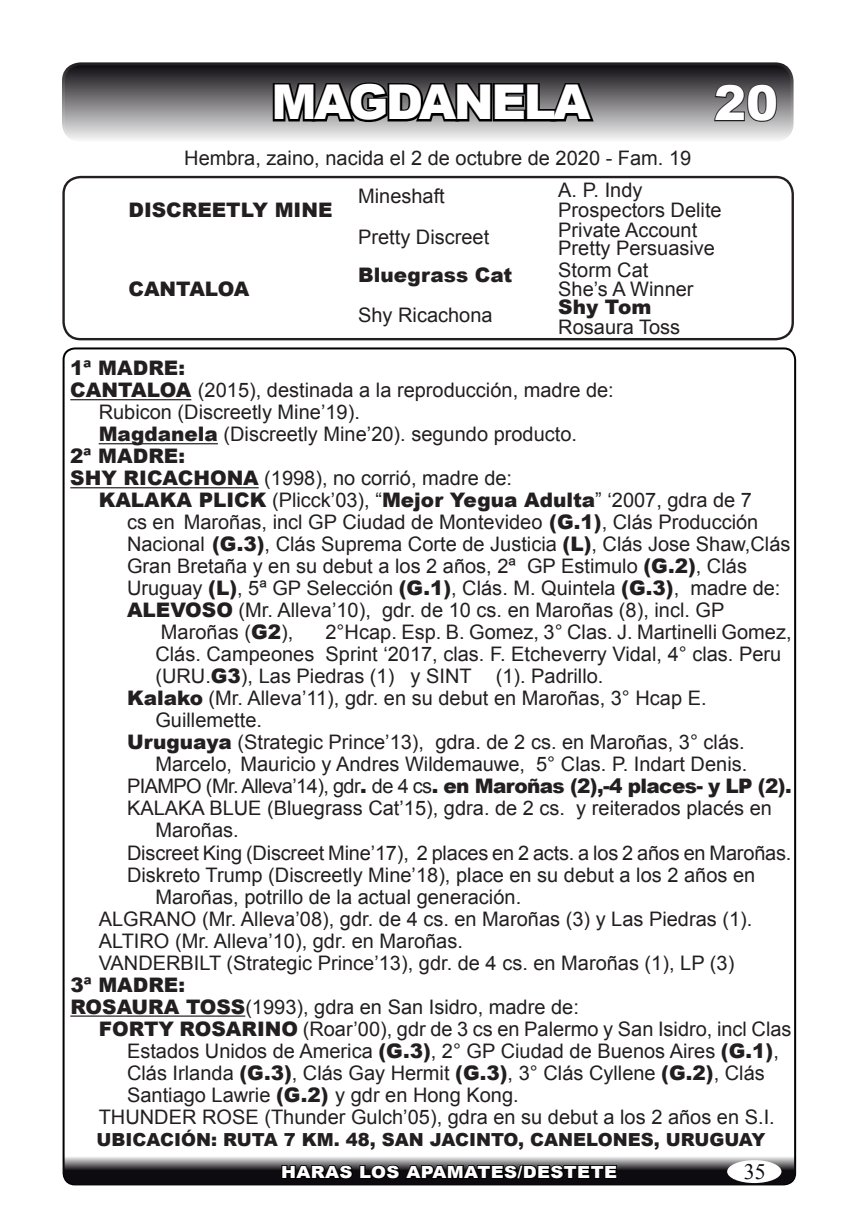
<style>
.page{position:relative;width:862px;height:1231px;background:#fff}
.page>*{position:absolute;margin:0;border:0;box-sizing:border-box;transform-origin:0 0}
.t1{font:900 48px "Arial";letter-spacing:-.05em;color:#fff}
.t2{font:22px "Times New Roman";color:#0e0b10}
.t3{font:20px "Arial";color:#231f20}
.t4{font:900 20px "Arial";color:#231f20}
.t5{font:900 20px "Arial";letter-spacing:-.03em;color:#231f20}
.t6{font:900 18px "Arial";color:#231f20}
.t7{font:900 16.8px "Arial";letter-spacing:.02em;color:#fff;scale:1.08 1}
.s1{font-weight:900}
.s2{font-weight:400}
</style>
<div class="page">
<svg style="left:391px;top:1149px;width:74px;height:39px"></svg>
<div style="left:64px;top:348px;width:731px;height:836px;background:#fff;border-radius:11px"></div>
<div style="left:62px;top:176px;width:732px;height:164px;border:2px solid #231f20;border-radius:17px"></div>
<div style="left:63px;top:64px;width:729px;height:76px;background:linear-gradient(to bottom,#0c090e,#efefef);border-radius:17px"></div>
<div style="left:62px;top:62px;width:731px;height:80px;border:3px solid #231f20;border-radius:17px"></div>
<svg style="left:63px;top:1155px;width:733px;height:29px;background:#4b494c"></svg>
<svg style="left:777px;top:1155px;width:19px;height:15px"></svg>
<svg style="left:63px;top:1155px;width:19px;height:15px"></svg>
<div style="left:727px;top:1159px;width:54px;height:23px;background:#fff;border-radius:50%"></div>
<svg style="left:271px;top:62px;width:325px;height:63px;background:#3e3c3e"></svg>
<hr style="left:70px;top:399px;width:121px;height:1px;background:#231f20">
<hr style="left:99px;top:443px;width:119px;height:1px;background:#231f20">
<hr style="left:70px;top:487px;width:189px;height:1px;background:#231f20">
<hr style="left:70px;top:1015px;width:175px;height:1px;background:#231f20">
<svg style="left:280px;top:1155px;width:338px;height:25px;background:#525153"></svg>
<svg style="left:713px;top:83px;width:65px;height:40px;background:#696769"></svg>
<h1 class="t1" style="left:271px;top:67px;width:321px">MAGDANELA</h1>
<p class="t3" style="left:184px;top:144px;width:508px">Hembra, zaino, nacida el 2 de octubre de 2020 - Fam. 19</p>
<h1 class="t1" style="left:714px;top:68px;width:66px">20</h1>
<p class="t4" style="left:128px;top:195px;width:206px">DISCREETLY MINE</p>
<p class="t4" style="left:128px;top:274px;width:122px">CANTALOA</p>
<p class="t3" style="left:358px;top:182px;width:88px">Mineshaft</p>
<p class="t3" style="left:358px;top:224px;width:133px">Pretty Discreet</p>
<p class="t4" style="left:358px;top:260px;width:156px">Bluegrass Cat</p>
<p class="t3" style="left:358px;top:302px;width:136px">Shy Ricachona</p>
<p class="t3" style="left:558px;top:177px;width:86px">A. P. Indy</p>
<p class="t3" style="left:558px;top:197px;width:165px">Prospectors Delite</p>
<p class="t3" style="left:558px;top:217px;width:140px">Private Account</p>
<p class="t3" style="left:558px;top:235px;width:158px">Pretty Persuasive</p>
<p class="t3" style="left:558px;top:256px;width:92px">Storm Cat</p>
<p class="t3" style="left:558px;top:275px;width:137px">She’s A Winner</p>
<p class="t4" style="left:558px;top:293px;width:95px">Shy Tom</p>
<p class="t3" style="left:558px;top:313px;width:123px">Rosaura Toss</p>
<p class="t4" style="left:70px;top:353px;width:116px">1ª MADRE:</p>
<p class="t3" style="left:70px;top:377px;width:545px"><span class="s1">CANTALOA</span> (2015), destinada a la reproducción, madre de:</p>
<p class="t3" style="left:99px;top:399px;width:263px">Rubicon (Discreetly Mine’19).</p>
<p class="t3" style="left:99px;top:421px;width:480px"><span class="s1">Magdanela</span> (Discreetly Mine’20). segundo producto.</p>
<p class="t4" style="left:70px;top:441px;width:116px">2ª MADRE:</p>
<p class="t3" style="left:70px;top:465px;width:443px"><span class="s1">SHY RICACHONA</span> (1998), no corrió, madre de:</p>
<p class="t4" style="left:99px;top:485px;width:655px">KALAKA PLICK <span class="s2">(Plicck’03), “</span>Mejor Yegua Adulta<span class="s2">” ‘2007, gdra de 7</span></p>
<p class="t3" style="left:127px;top:509px;width:633px">cs en Maroñas, incl GP Ciudad de Montevideo <span class="s1">(G.1)</span>, Clás Producción</p>
<p class="t3" style="left:127px;top:531px;width:665px">Nacional <span class="s1">(G.3)</span>, Clás Suprema Corte de Justicia <span class="s1">(L)</span>, Clás Jose Shaw,Clás</p>
<p class="t3" style="left:127px;top:553px;width:621px">Gran Bretaña y en su debut a los 2 años, 2ª GP Estimulo <span class="s1">(G.2)</span>, Clás</p>
<p class="t3" style="left:127px;top:575px;width:655px">Uruguay <span class="s1">(L)</span>, 5ª GP Selección <span class="s1">(G.1)</span>, Clás. M. Quintela <span class="s1">(G.3)</span>, madre de:</p>
<p class="t3" style="left:127px;top:597px;width:599px"><span class="s1">ALEVOSO</span> (Mr. Alleva’10), gdr. de 10 cs. en Maroñas (8), incl. GP</p>
<p class="t3" style="left:161px;top:619px;width:134px">Maroñas (<span class="s1">G2</span>),</p>
<p class="t3" style="left:325px;top:619px;width:467px">2°Hcap. Esp. B. Gomez, 3° Clas. J. Martinelli Gomez,</p>
<p class="t3" style="left:155px;top:641px;width:627px">Clás. Campeones Sprint ‘2017, clas. F. Etcheverry Vidal, 4° clas. Peru</p>
<p class="t3" style="left:155px;top:663px;width:449px">(URU.<span class="s1">G3</span>), Las Piedras (1) y SINT (1). Padrillo.</p>
<p class="t3" style="left:127px;top:685px;width:581px"><span class="s1">Kalako</span> (Mr. Alleva’11), gdr. en su debut en Maroñas, 3° Hcap E.</p>
<p class="t3" style="left:155px;top:707px;width:108px">Guillemette.</p>
<p class="t3" style="left:127px;top:729px;width:619px"><span class="s1">Uruguaya</span> (Strategic Prince’13), gdra. de 2 cs. en Maroñas, 3° clás.</p>
<p class="t3" style="left:155px;top:751px;width:593px">Marcelo, Mauricio y Andres Wildemauwe, 5° Clas. P. Indart Denis.</p>
<p class="t5" style="left:127px;top:771px;width:666px"><span class="s2">PIAMPO (Mr. Alleva’14), gdr</span>. <span class="s2">de 4 cs</span>. en Maroñas (2),-4 places- y LP (2).</p>
<p class="t3" style="left:127px;top:795px;width:646px">KALAKA BLUE (Bluegrass Cat’15), gdra. de 2 cs. y reiterados placés en</p>
<p class="t3" style="left:155px;top:817px;width:85px">Maroñas.</p>
<p class="t3" style="left:127px;top:839px;width:666px">Discreet King (Discreet Mine’17), 2 places en 2 acts. a los 2 años en Maroñas.</p>
<p class="t3" style="left:127px;top:861px;width:630px">Diskreto Trump (Discreetly Mine’18), place en su debut a los 2 años en</p>
<p class="t3" style="left:155px;top:883px;width:367px">Maroñas, potrillo de la actual generación.</p>
<p class="t3" style="left:99px;top:905px;width:655px">ALGRANO (Mr. Alleva’08), gdr. de 4 cs. en Maroñas (3) y Las Piedras (1).</p>
<p class="t3" style="left:99px;top:927px;width:366px">ALTIRO (Mr. Alleva’10), gdr. en Maroñas.</p>
<p class="t3" style="left:99px;top:949px;width:637px">VANDERBILT (Strategic Prince’13), gdr. de 4 cs. en Maroñas (1), LP (3)</p>
<p class="t4" style="left:70px;top:969px;width:116px">3ª MADRE:</p>
<p class="t3" style="left:70px;top:993px;width:510px"><span class="s1">ROSAURA TOSS</span>(1993), gdra en San Isidro, madre de:</p>
<p class="t3" style="left:99px;top:1015px;width:694px"><span class="s1">FORTY ROSARINO</span> (Roar’00), gdr de 3 cs en Palermo y San Isidro, incl Clas</p>
<p class="t3" style="left:127px;top:1037px;width:653px">Estados Unidos de America <span class="s1">(G.3)</span>, 2° GP Ciudad de Buenos Aires <span class="s1">(G.1)</span>,</p>
<p class="t3" style="left:127px;top:1059px;width:639px">Clás Irlanda <span class="s1">(G.3)</span>, Clás Gay Hermit <span class="s1">(G.3)</span>, 3° Clás Cyllene <span class="s1">(G.2)</span>, Clás</p>
<p class="t3" style="left:127px;top:1081px;width:393px">Santiago Lawrie <span class="s1">(G.2)</span> y gdr en Hong Kong.</p>
<p class="t3" style="left:99px;top:1103px;width:677px">THUNDER ROSE (Thunder Gulch’05), gdra en su debut a los 2 años en S.I.</p>
<p class="t6" style="left:97px;top:1125px;width:670px">UBICACIÓN: RUTA 7 KM. 48, SAN JACINTO, CANELONES, URUGUAY</p>
<p class="t7" style="left:281px;top:1159px;width:313px">HARAS LOS APAMATES/DESTETE</p>
<p class="t2" style="left:744px;top:1156px;width:23px">35</p>
</div>
